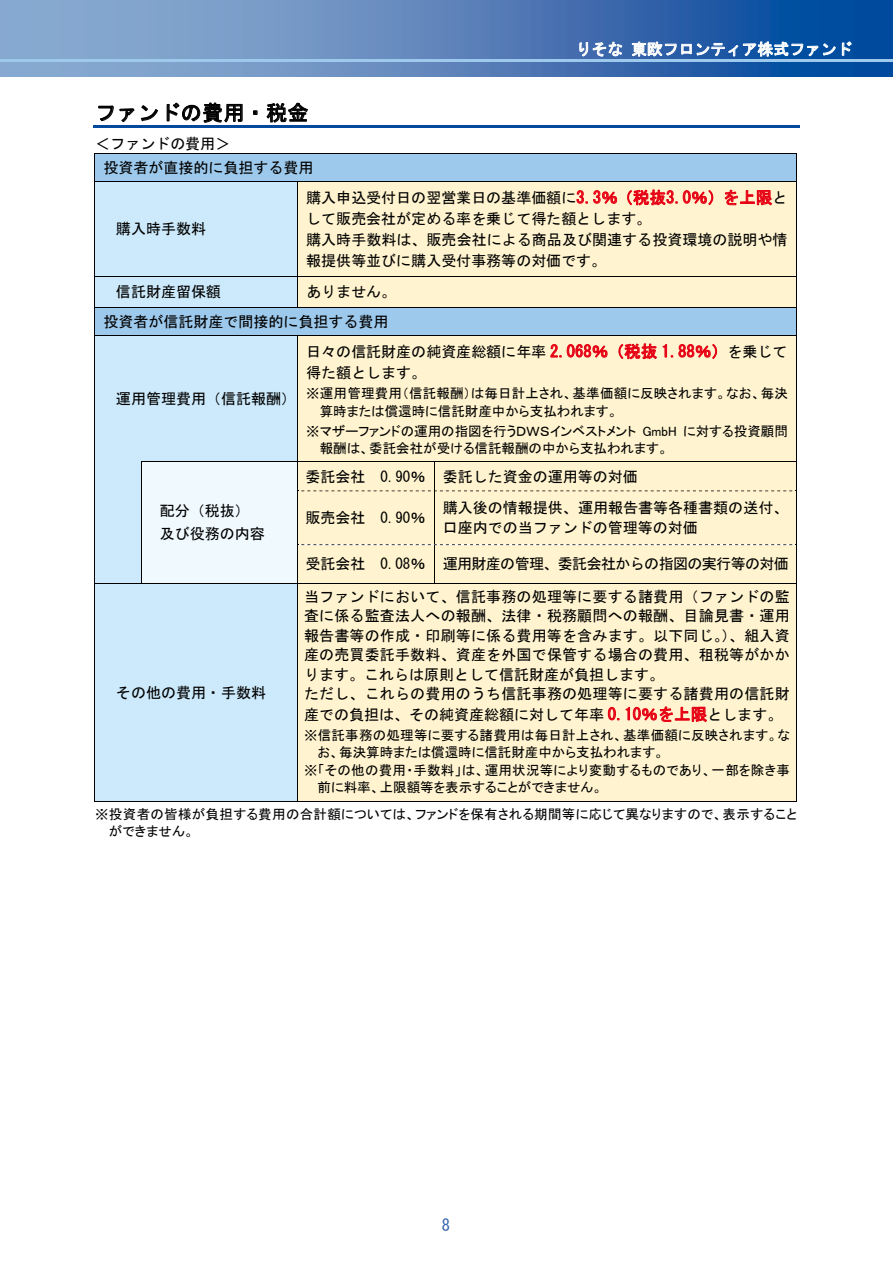
<style>
.page{position:relative;width:893px;height:1263px;background:#fff}
.page>*{position:absolute;margin:0;border:0;box-sizing:border-box;transform-origin:0 0}
.t1{font:21px "MS Gothic";letter-spacing:.02em;color:#000}
.t2{font:16.5px "MS Gothic";color:#3362ae}
.t3{font:15.75px "MS Gothic";letter-spacing:.005em;color:#fff}
.t4{font:15px/19.6px "MS Gothic";color:#000}
.t5{font:15px "MS Gothic";letter-spacing:-.04em;color:#000}
.t6{font:13.5px/17.5px "MS P Gothic";letter-spacing:.01em;color:#000}
.s1{font-size:16.5px;color:#e60013}
</style>
<div class="page">
<hr style="left:142px;top:583px;width:155px;height:4px;background:#cceafb">
<hr style="left:95px;top:583px;width:47px;height:4px;background:#cceafb">
<hr style="left:95px;top:336px;width:202px;height:3px;background:#cceafb">
<hr style="left:95px;top:277px;width:202px;height:3px;background:#cceafb">
<hr style="left:95px;top:182px;width:202px;height:3px;background:#cceafb">
<img style="left:0;top:0;width:893px;height:77px">
<svg style="left:579px;top:42px;width:43px;height:14px"></svg>
<svg style="left:632px;top:42px;width:204px;height:17px;background:#5583bc"></svg>
<svg style="left:842px;top:41px;width:10px;height:15px"></svg>
<hr style="left:0;top:60px;width:893px;height:2px;background:#9dc9ec">
<svg style="left:98px;top:106px;width:36px;height:16px"></svg>
<svg style="left:141px;top:105px;width:17px;height:16px"></svg>
<svg style="left:167px;top:103px;width:76px;height:20px"></svg>
<svg style="left:253px;top:111px;width:4px;height:4px"></svg>
<svg style="left:267px;top:103px;width:41px;height:20px"></svg>
<hr style="left:93px;top:126px;width:706px;height:2px;background:#00499d">
<div style="left:95px;top:154px;width:701px;height:27px;background:#9dc9ec"></div>
<hr style="left:94px;top:154px;width:702px;height:1px;background:#000">
<div style="left:95px;top:185px;width:202px;height:87px;background:#cceafb"></div>
<div style="left:298px;top:182px;width:498px;height:94px;background:#fff4cf"></div>
<svg style="left:577px;top:190px;width:40px;height:14px"></svg>
<svg style="left:627px;top:190px;width:50px;height:15px"></svg>
<svg style="left:683px;top:190px;width:30px;height:15px"></svg>
<svg style="left:725px;top:190px;width:47px;height:15px"></svg>
<svg style="left:94px;top:155px;width:1px;height:30px"></svg>
<hr style="left:95px;top:181px;width:202px;height:1px;background:#000">
<hr style="left:298px;top:181px;width:498px;height:1px;background:#000">
<svg style="left:796px;top:154px;width:1px;height:31px"></svg>
<hr style="left:94px;top:272px;width:203px;height:4px;background:#cceafb">
<hr style="left:94px;top:185px;width:1px;height:91px;background:#000">
<hr style="left:297px;top:185px;width:1px;height:91px;background:#000">
<hr style="left:796px;top:185px;width:1px;height:91px;background:#000">
<div style="left:95px;top:280px;width:202px;height:24px;background:#cceafb"></div>
<div style="left:298px;top:276px;width:498px;height:31px;background:#fff4cf"></div>
<hr style="left:95px;top:276px;width:202px;height:1px;background:#000">
<hr style="left:298px;top:276px;width:498px;height:1px;background:#000">
<hr style="left:94px;top:304px;width:203px;height:3px;background:#cceafb">
<svg style="left:297px;top:276px;width:1px;height:31px"></svg>
<div style="left:95px;top:308px;width:701px;height:27px;background:#9dc9ec"></div>
<hr style="left:95px;top:307px;width:202px;height:1px;background:#000">
<hr style="left:297px;top:307px;width:499px;height:1px;background:#000">
<div style="left:95px;top:339px;width:202px;height:118px;background:#cceafb"></div>
<div style="left:298px;top:336px;width:498px;height:125px;background:#fff4cf"></div>
<svg style="left:550px;top:344px;width:11px;height:13px"></svg>
<svg style="left:567px;top:344px;width:40px;height:14px"></svg>
<svg style="left:619px;top:344px;width:38px;height:15px"></svg>
<svg style="left:663px;top:344px;width:10px;height:13px"></svg>
<svg style="left:679px;top:344px;width:38px;height:15px"></svg>
<svg style="left:94px;top:276px;width:1px;height:63px"></svg>
<hr style="left:95px;top:335px;width:202px;height:1px;background:#000">
<hr style="left:298px;top:335px;width:498px;height:1px;background:#000">
<svg style="left:796px;top:276px;width:1px;height:63px"></svg>
<hr style="left:94px;top:457px;width:203px;height:4px;background:#cceafb">
<hr style="left:94px;top:339px;width:1px;height:122px;background:#000">
<hr style="left:297px;top:339px;width:1px;height:122px;background:#000">
<hr style="left:796px;top:339px;width:1px;height:122px;background:#000">
<div style="left:95px;top:461px;width:46px;height:122px;background:#cceafb"></div>
<div style="left:142px;top:461px;width:155px;height:122px;background:#f0f9fe"></div>
<div style="left:298px;top:461px;width:136px;height:30px;background:#fff4cf"></div>
<div style="left:435px;top:461px;width:361px;height:30px;background:#fff4cf"></div>
<hr style="left:141px;top:461px;width:656px;height:1px;background:#000">
<hr style="left:94px;top:461px;width:1px;height:30px;background:#000">
<hr style="left:141px;top:461px;width:1px;height:30px;background:#000">
<hr style="left:297px;top:461px;width:1px;height:30px;background:#000">
<hr style="left:434px;top:461px;width:1px;height:30px;background:#000">
<hr style="left:796px;top:461px;width:1px;height:30px;background:#000">
<div style="left:298px;top:492px;width:136px;height:52px;background:#fff4cf"></div>
<div style="left:435px;top:492px;width:361px;height:52px;background:#fff4cf"></div>
<hr style="left:94px;top:492px;width:1px;height:52px;background:#000">
<hr style="left:141px;top:492px;width:1px;height:52px;background:#000">
<hr style="left:297px;top:492px;width:1px;height:52px;background:#000">
<hr style="left:434px;top:492px;width:1px;height:52px;background:#000">
<hr style="left:796px;top:492px;width:1px;height:52px;background:#000">
<div style="left:298px;top:545px;width:136px;height:38px;background:#fff4cf"></div>
<div style="left:435px;top:545px;width:361px;height:38px;background:#fff4cf"></div>
<hr style="left:94px;top:545px;width:1px;height:38px;background:#000">
<hr style="left:141px;top:545px;width:1px;height:38px;background:#000">
<hr style="left:297px;top:545px;width:1px;height:38px;background:#000">
<hr style="left:434px;top:545px;width:1px;height:38px;background:#000">
<hr style="left:796px;top:545px;width:1px;height:38px;background:#000">
<div style="left:95px;top:587px;width:202px;height:211px;background:#cceafb"></div>
<div style="left:298px;top:583px;width:498px;height:218px;background:#fff4cf"></div>
<svg style="left:608px;top:707px;width:11px;height:13px"></svg>
<svg style="left:626px;top:706px;width:81px;height:16px"></svg>
<hr style="left:95px;top:583px;width:46px;height:1px;background:#000">
<hr style="left:141px;top:583px;width:156px;height:1px;background:#000">
<hr style="left:298px;top:583px;width:136px;height:1px;background:#000">
<hr style="left:434px;top:583px;width:362px;height:1px;background:#000">
<hr style="left:94px;top:798px;width:203px;height:3px;background:#cceafb">
<hr style="left:94px;top:587px;width:1px;height:215px;background:#000">
<hr style="left:94px;top:801px;width:203px;height:1px;background:#000">
<hr style="left:297px;top:587px;width:1px;height:215px;background:#000">
<hr style="left:298px;top:801px;width:498px;height:1px;background:#000">
<hr style="left:796px;top:587px;width:1px;height:215px;background:#000">
<svg style="left:298px;top:490px;width:498px;height:1px"></svg>
<svg style="left:297px;top:544px;width:500px;height:1px"></svg>
<h1 class="t1" style="left:95px;top:102px;width:215px">ファンドの費用・税金</h1>
<p class="t4" style="left:103px;top:132px;width:212px;line-height:24.2px;text-indent:-8px">＜ファンドの費用＞<br>投資者が直接的に負担する費用</p>
<p class="t3" style="left:576px;top:41px;width:278px">りそな 東欧フロンティア株式ファンド</p>
<p class="t4" style="left:116px;top:219px;width:92px">購入時手数料</p>
<p class="t4" style="left:306px;top:187px;width:483px;line-height:21px">購入申込受付日の翌営業日の基準価額に<span class="s1">3.3％（税抜3.0％）を上限</span>として販売会社が定める率を乗じて得た額とします。<br>購入時手数料は、販売会社による商品及び関連する投資環境の説明や情報提供等並びに購入受付事務等の対価です。</p>
<p class="t4" style="left:116px;top:282px;width:107px">信託財産留保額</p>
<p class="t4" style="left:103px;top:277px;width:294px;line-height:29.7px;text-indent:203px">ありません。投資者が信託財産で間接的に負担する費用</p>
<p class="t4" style="left:116px;top:388px;width:182px">運用管理費用（信託報酬）</p>
<p class="t4" style="left:160px;top:500px;width:107px;line-height:22.5px">配分（税抜）及び役務の内容</p>
<p class="t4" style="left:306px;top:341px;width:483px;line-height:21px">日々の信託財産の純資産総額に年率 <span class="s1">2.068％（税抜 1.88％）</span>を乗じて得た額とします。</p>
<p class="t6" style="left:320px;top:385px;width:470px;text-indent:-14px">※運用管理費用（信託報酬）は毎日計上され、基準価額に反映されます。なお、毎決算時または償還時に信託財産中から支払われます。</p>
<p class="t6" style="left:320px;top:422px;width:470px;text-indent:-14px">※マザーファンドの運用の指図を行うＤＷＳインベストメント GmbH に対する投資顧問報酬は、委託会社が受ける信託報酬の中から支払われます。</p>
<p class="t4" style="left:305px;top:466px;width:334px">委託会社 0.90％ 委託した資金の運用等の対価</p>
<p class="t4" style="left:305px;top:508px;width:122px">販売会社 0.90％</p>
<p class="t4" style="left:443px;top:498px;width:347px">購入後の情報提供、運用報告書等各種書類の送付、口座内での当ファンドの管理等の対価</p>
<p class="t5" style="left:305px;top:556px;width:485px">受託会社 0.08％ 運用財産の管理、委託会社からの指図の実行等の対価</p>
<p class="t4" style="left:304px;top:587px;width:487px">当ファンドにおいて、信託事務の処理等に要する諸費用（ファンドの監査に係る監査法人への報酬、法律・税務顧問への報酬、目論見書・運用報告書等の作成・印刷等に係る費用等を含みます。以下同じ。）、組入資産の売買委託手数料、資産を外国で保管する場合の費用、租税等がかかります。これらは原則として信託財産が負担します。<br>ただし、これらの費用のうち信託事務の処理等に要する諸費用の信託財産での負担は、その純資産総額に対して年率 <span class="s1">0.10％を上限</span>とします。</p>
<p class="t6" style="left:304px;top:726px;width:487px">※信託事務の処理等に要する諸費用は毎日計上され、基準価額に反映されます。な</p>
<p class="t6" style="left:317px;top:744px;width:348px">お、毎決算時または償還時に信託財産中から支払われます。</p>
<p class="t6" style="left:304px;top:761px;width:487px">※「その他の費用・手数料」は、運用状況等により変動するものであり、一部を除き事</p>
<p class="t6" style="left:317px;top:779px;width:286px">前に料率、上限額等を表示することができません。</p>
<p class="t6" style="left:109px;top:805px;width:689px;text-indent:-14px">※投資者の皆様が負担する費用の合計額については、ファンドを保有される期間等に応じて異なりますので、表示することができません。</p>
<p class="t4" style="left:116px;top:683px;width:152px">その他の費用・手数料</p>
<p class="t2" style="left:442px;top:1217px;width:10px">8</p>
</div>
